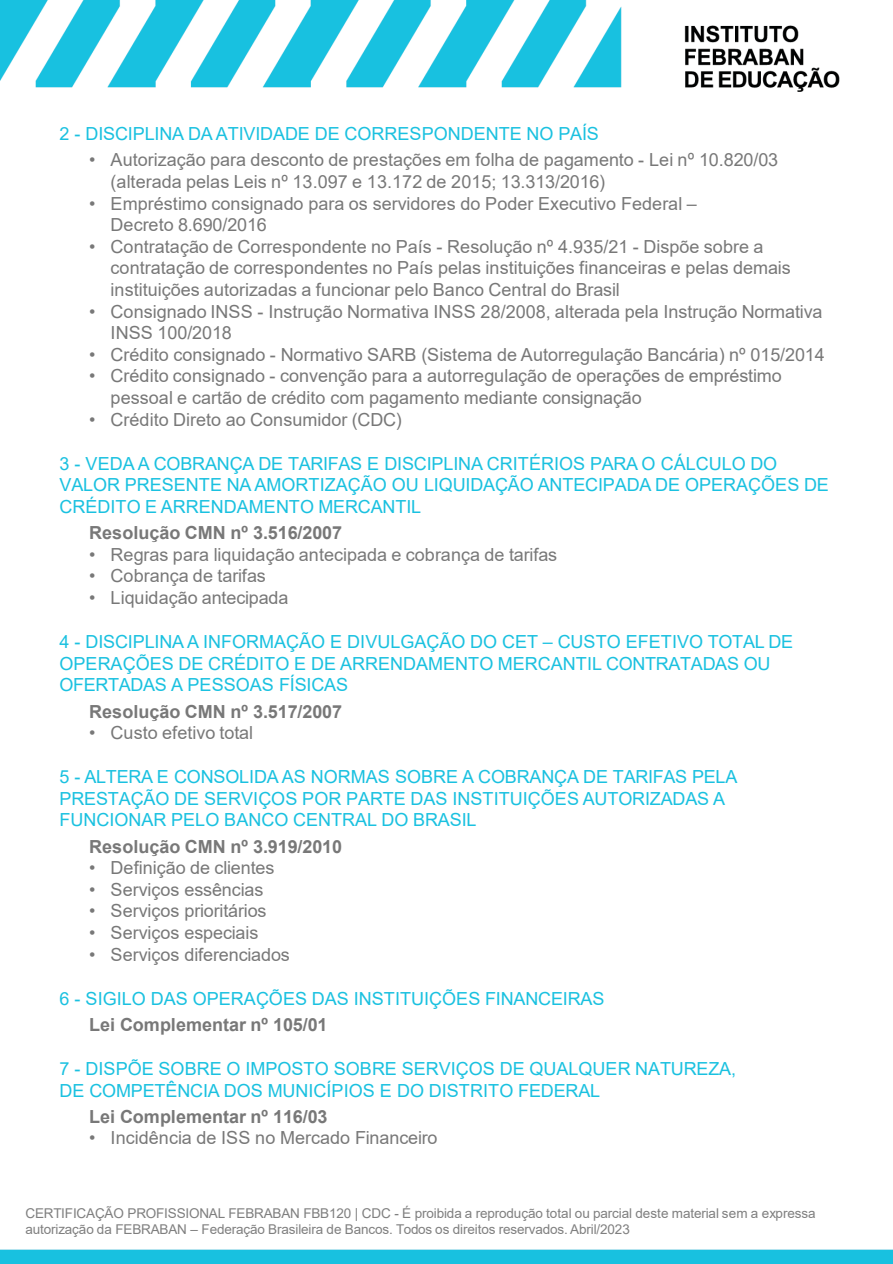
<style>
.page{position:relative;width:893px;height:1264px;background:#fff}
.page>*{position:absolute;margin:0;border:0;box-sizing:border-box;transform-origin:0 0}
.t1{font:18px/21.6px "Arial";color:#787878}
.t2{font:18px/21.6px "Arial";color:#1ac1e0}
.t3{font:700 18px "Arial";color:#787878}
.t4{font:13.5px/16.2px "Arial";letter-spacing:-.01em;color:#7f7f7f}
</style>
<div class="page">
<img style="left:0;top:0;width:892px;height:1263px">
<p class="t2" style="left:59px;top:123px;width:540px">2 - DISCIPLINA DA ATIVIDADE DE CORRESPONDENTE NO PAÍS</p>
<p class="t1" style="left:111px;top:149px;width:669px;text-indent:-21px">• Autorização para desconto de prestações em folha de pagamento - Lei nº 10.820/03 (alterada pelas Leis nº 13.097 e 13.172 de 2015; 13.313/2016)</p>
<p class="t1" style="left:111px;top:192px;width:587px;text-indent:-21px">• Empréstimo consignado para os servidores do Poder Executivo Federal –<br>Decreto 8.690/2016</p>
<p class="t1" style="left:111px;top:235px;width:681px;text-indent:-21px">• Contratação de Correspondente no País - Resolução nº 4.935/21 - Dispõe sobre a contratação de correspondentes no País pelas instituições financeiras e pelas demais instituições autorizadas a funcionar pelo Banco Central do Brasil</p>
<p class="t1" style="left:111px;top:300px;width:713px;text-indent:-21px">• Consignado INSS - Instrução Normativa INSS 28/2008, alterada pela Instrução Normativa<br>INSS 100/2018</p>
<p class="t1" style="left:89px;top:343px;width:737px">• Crédito consignado - Normativo SARB (Sistema de Autorregulação Bancária) nº 015/2014</p>
<p class="t1" style="left:111px;top:365px;width:672px;text-indent:-21px">• Crédito consignado - convenção para a autorregulação de operações de empréstimo pessoal e cartão de crédito com pagamento mediante consignação</p>
<p class="t1" style="left:89px;top:408px;width:314px">• Crédito Direto ao Consumidor (CDC)</p>
<p class="t2" style="left:59px;top:452px;width:770px">3 - VEDA A COBRANÇA DE TARIFAS E DISCIPLINA CRITÉRIOS PARA O CÁLCULO DO<br>VALOR PRESENTE NA AMORTIZAÇÃO OU LIQUIDAÇÃO ANTECIPADA DE OPERAÇÕES DE<br>CRÉDITO E ARRENDAMENTO MERCANTIL</p>
<p class="t3" style="left:89px;top:520px;width:254px">Resolução CMN nº 3.516/2007</p>
<p class="t1" style="left:89px;top:543px;width:469px">• Regras para liquidação antecipada e cobrança de tarifas</p>
<p class="t1" style="left:89px;top:565px;width:178px">• Cobrança de tarifas</p>
<p class="t1" style="left:89px;top:586px;width:201px">• Liquidação antecipada</p>
<p class="t2" style="left:59px;top:630px;width:735px">4 - DISCIPLINA A INFORMAÇÃO E DIVULGAÇÃO DO CET – CUSTO EFETIVO TOTAL DE<br>OPERAÇÕES DE CRÉDITO E DE ARRENDAMENTO MERCANTIL CONTRATADAS OU<br>OFERTADAS A PESSOAS FÍSICAS</p>
<p class="t3" style="left:89px;top:698px;width:254px">Resolução CMN nº 3.517/2007</p>
<p class="t1" style="left:89px;top:721px;width:165px">• Custo efetivo total</p>
<p class="t2" style="left:59px;top:765px;width:679px">5 - ALTERA E CONSOLIDA AS NORMAS SOBRE A COBRANÇA DE TARIFAS PELA<br>PRESTAÇÃO DE SERVIÇOS POR PARTE DAS INSTITUIÇÕES AUTORIZADAS A<br>FUNCIONAR PELO BANCO CENTRAL DO BRASIL</p>
<p class="t3" style="left:89px;top:833px;width:254px">Resolução CMN nº 3.919/2010</p>
<p class="t1" style="left:89px;top:856px;width:187px">• Definição de clientes</p>
<p class="t1" style="left:89px;top:878px;width:176px">• Serviços essências</p>
<p class="t1" style="left:89px;top:900px;width:179px">• Serviços prioritários</p>
<p class="t1" style="left:89px;top:921px;width:171px">• Serviços especiais</p>
<p class="t1" style="left:89px;top:943px;width:202px">• Serviços diferenciados</p>
<p class="t2" style="left:59px;top:987px;width:546px">6 - SIGILO DAS OPERAÇÕES DAS INSTITUIÇÕES FINANCEIRAS</p>
<p class="t3" style="left:89px;top:1011px;width:240px">Lei Complementar nº 105/01</p>
<p class="t2" style="left:59px;top:1057px;width:678px">7 - DISPÕE SOBRE O IMPOSTO SOBRE SERVIÇOS DE QUALQUER NATUREZA,<br>DE COMPETÊNCIA DOS MUNICÍPIOS E DO DISTRITO FEDERAL</p>
<p class="t3" style="left:89px;top:1103px;width:240px">Lei Complementar nº 116/03</p>
<p class="t1" style="left:89px;top:1126px;width:350px">• Incidência de ISS no Mercado Financeiro</p>
<p class="t4" style="left:25px;top:1204px;width:791px">CERTIFICAÇÃO PROFISSIONAL FEBRABAN FBB120 | CDC - É proibida a reprodução total ou parcial deste material sem a expressa autorização da FEBRABAN – Federação Brasileira de Bancos. Todos os direitos reservados. Abril/2023</p>
</div>
